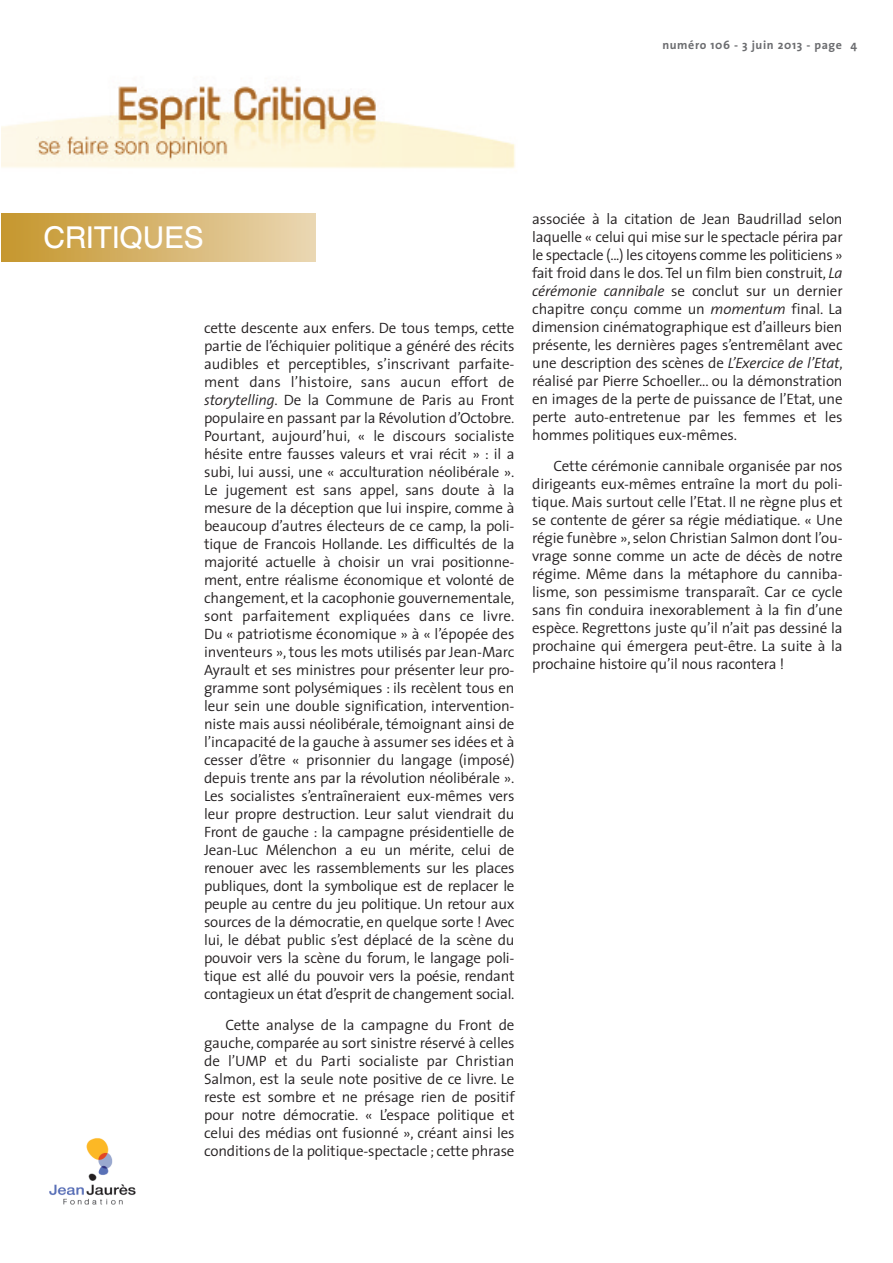
<style>
.page{position:relative;width:893px;height:1263px;background:#fff}
.page>*{position:absolute;margin:0;border:0;box-sizing:border-box;transform-origin:0 0}
.t1{font:30px "AT Triumvirate";letter-spacing:-.015em;color:#fff}
.t2{font:300 15px/18px "The Sans";letter-spacing:-.01em;color:#231f20;text-align:justify}
.t3{font:700 12px "The Sans";letter-spacing:.05em;color:#6c6d70}
.s1{font-style:italic}
</style>
<div class="page">
<div style="left:1px;top:214px;width:314px;height:48px;background:linear-gradient(to right,#c5952c,#ead6b2)"></div>
<img style="left:2px;top:86px;width:513px;height:82px">
<img style="left:49px;top:1138px;width:87px;height:67px">
<p class="t3" style="left:662px;top:40px;width:196px">numéro 106 - 3 juin 2013 - page 4</p>
<h1 class="t1" style="left:43px;top:226px;width:162px">CRITIQUES</h1>
<p class="t2" style="left:204px;top:321px;width:312px">cette descente aux enfers. De tous temps, cette partie de l’échiquier politique a généré des récits audibles et perceptibles, s’inscrivant parfaite&shy;ment dans l’histoire, sans aucun effort de <span class="s1">storytelling</span>. De la Commune de Paris au Front populaire en passant par la Révolution d’Octobre.<br>Pourtant, aujourd’hui, « le discours socialiste hésite entre fausses valeurs et vrai récit » : il a subi, lui aussi, une « acculturation néolibérale ».<br>Le jugement est sans appel, sans doute à la mesure de la déception que lui inspire, comme à beaucoup d’autres électeurs de ce camp, la poli&shy;tique de Francois Hollande. Les difficultés de la majorité actuelle à choisir un vrai positionne&shy;ment, entre réalisme économique et volonté de changement, et la cacophonie gouvernementale, sont parfaitement expliquées dans ce livre.<br>Du « patriotisme économique » à « l’épopée des inventeurs », tous les mots utilisés par Jean-Marc Ayrault et ses ministres pour présenter leur pro&shy;gramme sont polysémiques : ils recèlent tous en leur sein une double signification, intervention&shy;niste mais aussi néolibérale, témoignant ainsi de l’incapacité de la gauche à assumer ses idées et à cesser d’être « prisonnier du langage (imposé) depuis trente ans par la révolution néolibérale ».<br>Les socialistes s’entraîneraient eux-mêmes vers leur propre destruction. Leur salut viendrait du Front de gauche : la campagne présidentielle de Jean-Luc Mélenchon a eu un mérite, celui de renouer avec les rassemblements sur les places publiques, dont la symbolique est de replacer le peuple au centre du jeu politique. Un retour aux sources de la démocratie, en quelque sorte ! Avec lui, le débat public s’est déplacé de la scène du pouvoir vers la scène du forum, le langage poli&shy;tique est allé du pouvoir vers la poésie, rendant contagieux un état d’esprit de changement social.</p>
<p class="t2" style="left:204px;top:1017px;width:312px;text-indent:21px">Cette analyse de la campagne du Front de gauche, comparée au sort sinistre réservé à celles de l’UMP et du Parti socialiste par Christian Salmon, est la seule note positive de ce livre. Le reste est sombre et ne présage rien de positif pour notre démocratie. « L’espace politique et celui des médias ont fusionné », créant ainsi les conditions de la politique-spectacle ; cette phrase</p>
<p class="t2" style="left:532px;top:212px;width:312px">associée à la citation de Jean Baudrillad selon laquelle « celui qui mise sur le spectacle périra par le spectacle (...) les citoyens comme les politiciens » fait froid dans le dos.Tel un film bien construit, <span class="s1">La cérémonie cannibale</span> se conclut sur un dernier chapitre conçu comme un <span class="s1">momentum</span> final. La dimension cinématographique est d’ailleurs bien présente, les dernières pages s’entremêlant avec une description des scènes de <span class="s1">L’Exercice de l’Etat</span>, réalisé par Pierre Schoeller... ou la démonstration en images de la perte de puissance de l’Etat, une perte auto-entretenue par les femmes et les hommes politiques eux-mêmes.</p>
<p class="t2" style="left:532px;top:458px;width:312px;text-indent:21px">Cette cérémonie cannibale organisée par nos dirigeants eux-mêmes entraîne la mort du poli&shy;tique. Mais surtout celle l’Etat. Il ne règne plus et se contente de gérer sa régie médiatique. « Une régie funèbre », selon Christian Salmon dont l’ou&shy;vrage sonne comme un acte de décès de notre régime. Même dans la métaphore du canniba&shy;lisme, son pessimisme transparaît. Car ce cycle sans fin conduira inexorablement à la fin d’une espèce. Regrettons juste qu’il n’ait pas dessiné la prochaine qui émergera peut-être. La suite à la prochaine histoire qu’il nous racontera !</p>
</div>
